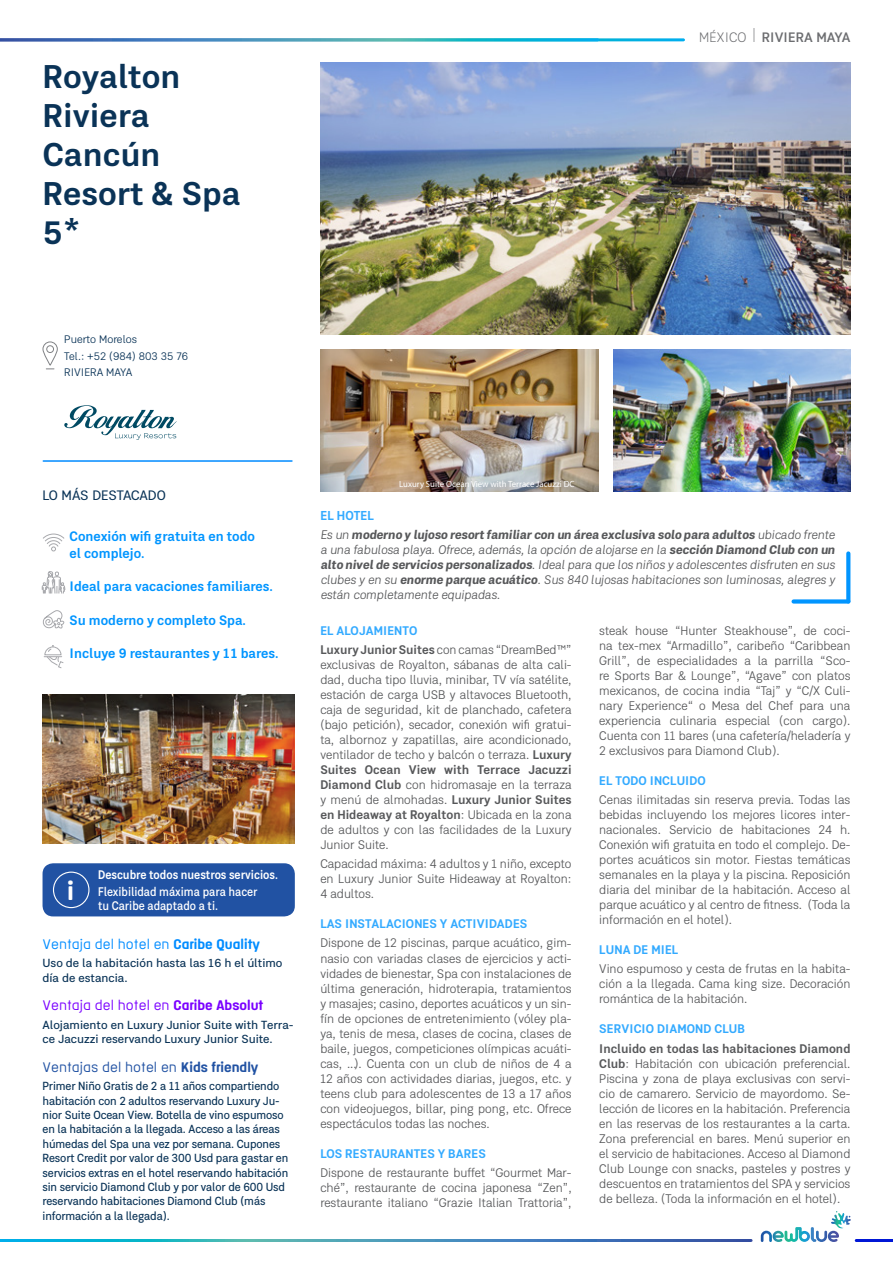
<style>
.page{position:relative;width:893px;height:1263px;background:#fff}
.page>*{position:absolute;margin:0;border:0;box-sizing:border-box;transform-origin:0 0}
.t1{font:700 33.45px/39.2px "Kommon Grotesk";color:#0a3357}
.t2{font:24.9px "Binario Soft";color:#fff}
.t3{font:700 13.95px/16.8px "Kommon Grotesk";color:#0095ff;scale:.96 1}
.t4{font:600 13.95px "Kommon Grotesk";letter-spacing:.01em;color:#6c6d70}
.t5{font:13.95px "Kommon Grotesk";color:#0a3357}
.t6{font:300 13.5px "Binario Soft";color:#2152a3;scale:.95 1}
.t7{font:300 13.5px "Binario Soft";color:#7a00ff;scale:.95 1}
.t8{font:300 13.5px "Binario Soft";color:#008cff;scale:.95 1}
.t9{font:700 13.2px "Kommon Grotesk";letter-spacing:.01em;color:#3af;scale:.95 1}
.t10{font:12.75px/15px "Kommon Grotesk";color:#57585a;text-align:justify}
.t11{font:italic 12.75px/15px "Kommon Grotesk";color:#57585a;text-align:justify;scale:.95 1}
.t12{font:700 12.75px "Kommon Grotesk";letter-spacing:.01em;color:#3af}
.t13{font:12.75px/19.2px "Kommon Grotesk";color:#57585a;scale:.96 1}
.t14{font:600 12.75px/14.2px "Kommon Grotesk";color:#fff;scale:.88 1}
.t15{font:700 12.75px "Kommon Grotesk";color:#fff;scale:.88 1}
.t16{font:500 12px/14.4px "Kommon Grotesk";letter-spacing:-.01em;color:#0a3357;scale:.94 1}
.t17{font:500 12px/14.4px "Kommon Grotesk";letter-spacing:-.01em;color:#0a3357}
.t18{font:11.1px/16.8px "Kommon Grotesk";color:#0a3357}
.t19{font:9px "Myriad Pro";color:#fff}
.s1{font-weight:300}
.s2{font-weight:100;font-size:27.9px}
.s3{font-weight:400}
.s4{font-weight:700}
.s5{font-weight:700;color:#3af}
</style>
<div class="page">
<hr style="left:856px;top:1239px;width:37px;height:3px;background:#0017d6">
<svg style="left:761px;top:1211px;width:90px;height:31px"></svg>
<img style="left:43px;top:694px;width:252px;height:150px">
<svg style="left:42px;top:341px;width:16px;height:28px"></svg>
<svg style="left:44px;top:645px;width:20px;height:23px"></svg>
<svg style="left:43px;top:610px;width:22px;height:19px"></svg>
<svg style="left:41px;top:460px;width:25px;height:134px"></svg>
<img style="left:320px;top:62px;width:530px;height:272px">
<div style="left:793px;top:599px;width:55px;height:5px;background:#0095ff"></div>
<svg style="left:846px;top:553px;width:4px;height:48px"></svg>
<img style="left:613px;top:350px;width:237px;height:141px">
<img style="left:320px;top:350px;width:278px;height:141px">
<svg style="left:64px;top:405px;width:113px;height:35px"></svg>
<div style="left:43px;top:863px;width:252px;height:53px;background:#2152a3;border-radius:11px"></div>
<div style="left:53px;top:871px;width:37px;height:37px;border:1px solid #fff;border-radius:50%"></div>
<hr style="left:43px;top:460px;width:249px;height:2px;background:#008bff">
<h1 class="t1" style="left:43px;top:55px;width:199px">Royalton<br>Riviera<br>Cancún<br>Resort &amp; Spa<br>5*</h1>
<p class="t18" style="left:64px;top:331px;width:125px">Puerto Morelos<br>Tel.: +52 (984) 803 35 76<br>RIVIERA MAYA</p>
<p class="t4" style="left:699px;top:27px;width:153px"><span class="s1">MÉXICO</span> <span class="s2">ı</span> RIVIERA MAYA</p>
<p class="t5" style="left:43px;top:485px;width:125px">LO MÁS DESTACADO</p>
<p class="t3" style="left:70px;top:527px;width:195px">Conexión wifi gratuita en todo el complejo.</p>
<p class="t3" style="left:70px;top:578px;width:213px">Ideal para vacaciones familiares.</p>
<p class="t3" style="left:70px;top:611px;width:185px">Su moderno y completo Spa.</p>
<p class="t3" style="left:70px;top:645px;width:219px">Incluye 9 restaurantes y 11 bares.</p>
<h2 class="t2" style="left:67px;top:874px;width:8px">i</h2>
<p class="t15" style="left:98px;top:866px;width:206px">Descubre todos nuestros servicios.</p>
<p class="t14" style="left:98px;top:884px;width:183px">Flexibilidad máxima para hacer tu Caribe adaptado a ti.</p>
<p class="t8" style="left:43px;top:935px;width:230px">Ventaja del hotel en <span class="s3">Caribe Quality</span></p>
<p class="t17" style="left:43px;top:956px;width:241px">Uso de la habitación hasta las 16 h el último día de estancia.</p>
<p class="t7" style="left:43px;top:996px;width:234px">Ventaja del hotel en <span class="s3">Caribe Absolut</span></p>
<p class="t17" style="left:43px;top:1017px;width:253px">Alojamiento en Luxury Junior Suite with Terra&shy;ce Jacuzzi reservando Luxury Junior Suite.</p>
<p class="t6" style="left:43px;top:1058px;width:229px">Ventajas del hotel en <span class="s3">Kids friendly</span></p>
<p class="t16" style="left:43px;top:1078px;width:263px">Primer Niño Gratis de 2 a 11 años compartiendo habitación con 2 adultos reservando Luxury Ju&shy;nior Suite Ocean View. Botella de vino espumoso en la habitación a la llegada. Acceso a las áreas húmedas del Spa una vez por semana. Cupones Resort Credit por valor de 300 Usd para gastar en servicios extras en el hotel reservando habitación sin servicio Diamond Club y por valor de 600 Usd reservando habitaciones Diamond Club (más información a la llegada).</p>
<p class="t19" style="left:399px;top:478px;width:177px">Luxury Suite Ocean View with Terrace Jacuzzi DC</p>
<p class="t9" style="left:320px;top:506px;width:58px">EL HOTEL</p>
<p class="t11" style="left:320px;top:527px;width:543px">Es un <span class="s4">moderno y lujoso resort familiar con un área exclusiva solo para adultos</span> ubicado frente a una fabulosa playa. Ofrece, además, la opción de alojarse en la <span class="s4">sección Diamond Club con un alto nivel de servicios personalizados</span>. Ideal para que los niños y adolescentes disfruten en sus clubes y en su <span class="s4">enorme parque acuático</span>. Sus 840 lujosas habitaciones son luminosas, alegres y están completamente equipadas.</p>
<p class="t13" style="left:320px;top:621px;width:263px"><span class="s5">EL ALOJAMIENTO<br></span><span class="s4">Luxury Junior Suites</span> con camas “DreamBed™”</p>
<p class="t10" style="left:320px;top:657px;width:253px">exclusivas de Royalton, sábanas de alta cali&shy;dad, ducha tipo lluvia, minibar, TV vía satélite, estación de carga USB y altavoces Bluetooth, caja de seguridad, kit de planchado, cafetera (bajo petición), secador, conexión wifi gratui&shy;ta, albornoz y zapatillas, aire acondicionado, ventilador de techo y balcón o terraza. <span class="s4">Luxury Suites Ocean View with Terrace Jacuzzi Diamond Club</span> con hidromasaje en la terraza y menú de almohadas. <span class="s4">Luxury Junior Suites en Hideaway at Royalton</span>: Ubicada en la zona de adultos y con las facilidades de la Luxury Junior Suite.</p>
<p class="t10" style="left:320px;top:856px;width:253px">Capacidad máxima: 4 adultos y 1 niño, excepto en Luxury Junior Suite Hideaway at Royalton:<br>4 adultos.</p>
<p class="t12" style="left:320px;top:914px;width:208px">LAS INSTALACIONES Y ACTIVIDADES</p>
<p class="t10" style="left:320px;top:935px;width:253px">Dispone de 12 piscinas, parque acuático, gim&shy;nasio con variadas clases de ejercicios y acti&shy;vidades de bienestar, Spa con instalaciones de última generación, hidroterapia, tratamientos y masajes; casino, deportes acuáticos y un sin&shy;fín de opciones de entretenimiento (vóley pla&shy;ya, tenis de mesa, clases de cocina, clases de baile, juegos, competiciones olímpicas acuáti&shy;cas, ...). Cuenta con un club de niños de 4 a 12 años con actividades diarias, juegos, etc. y teens club para adolescentes de 13 a 17 años con videojuegos, billar, ping pong, etc. Ofrece espectáculos todas las noches.</p>
<p class="t12" style="left:320px;top:1144px;width:167px">LOS RESTAURANTES Y BARES</p>
<p class="t10" style="left:320px;top:1165px;width:253px">Dispone de restaurante buffet “Gourmet Mar&shy;ché”, restaurante de cocina japonesa “Zen”, restaurante italiano “Grazie Italian Trattoria”,</p>
<p class="t10" style="left:599px;top:623px;width:253px">steak house “Hunter Steakhouse”, de coci&shy;na tex-mex “Armadillo”, caribeño “Caribbean Grill”, de especialidades a la parrilla “Sco&shy;re Sports Bar &amp; Lounge”, “Agave” con platos mexicanos, de cocina india “Taj” y “C/X Culi&shy;nary Experience“ o Mesa del Chef para una experiencia culinaria especial (con cargo).<br>Cuenta con 11 bares (una cafetería/heladería y 2 exclusivos para Diamond Club).</p>
<p class="t12" style="left:599px;top:771px;width:108px">EL TODO INCLUIDO</p>
<p class="t10" style="left:599px;top:792px;width:253px">Cenas ilimitadas sin reserva previa. Todas las bebidas incluyendo los mejores licores inter&shy;nacionales. Servicio de habitaciones 24 h.<br>Conexión wifi gratuita en todo el complejo. De&shy;portes acuáticos sin motor. Fiestas temáticas semanales en la playa y la piscina. Reposición diaria del minibar de la habitación. Acceso al parque acuático y al centro de fitness. (Toda la información en el hotel).</p>
<p class="t12" style="left:599px;top:940px;width:80px">LUNA DE MIEL</p>
<p class="t10" style="left:599px;top:961px;width:253px">Vino espumoso y cesta de frutas en la habita&shy;ción a la llegada. Cama king size. Decoración romántica de la habitación.</p>
<p class="t12" style="left:599px;top:1020px;width:147px">SERVICIO DIAMOND CLUB</p>
<p class="t10" style="left:599px;top:1041px;width:253px"><span class="s4">Incluido en todas las habitaciones Diamond Club</span>: Habitación con ubicación preferencial.<br>Piscina y zona de playa exclusivas con servi&shy;cio de camarero. Servicio de mayordomo. Se&shy;lección de licores en la habitación. Preferencia en las reservas de los restaurantes a la carta.<br>Zona preferencial en bares. Menú superior en el servicio de habitaciones. Acceso al Diamond Club Lounge con snacks, pasteles y postres y descuentos en tratamientos del SPA y servicios de belleza. (Toda la información en el hotel).</p>
</div>
